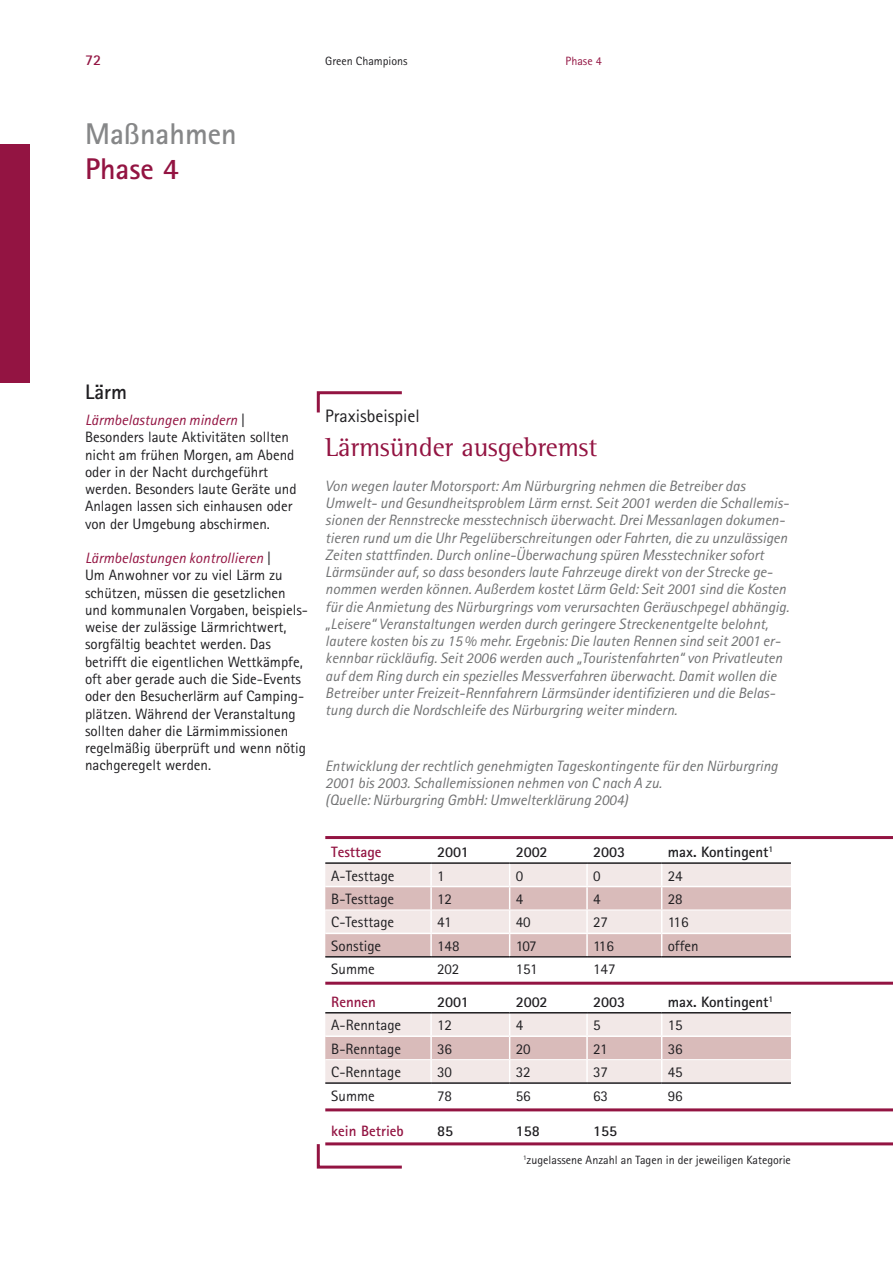
<style>
.page{position:relative;width:893px;height:1263px;background:#fff}
.page>*{position:absolute;margin:0;border:0;box-sizing:border-box;transform-origin:0 0}
.t1{font:700 30px "Rotis Sans Serif";color:#868788}
.t2{font:700 30px "Rotis Sans Serif";color:#931442}
.t3{font:27px "Rotis Semi Serif";color:#931442}
.t4{font:700 21px "Rotis Sans Serif";color:#1f1e21}
.t5{font:18px "Rotis Sans Serif";color:#1f1e21}
.t6{font:italic 15px/17.2px "Rotis Sans Serif";color:#707172}
.t7{font:15px/17.2px "Rotis Sans Serif";color:#1f1e21}
.t8{font:700 15px "Rotis Sans Serif";color:#1f1e21}
.t9{font:700 15px "Rotis Sans Serif";color:#931442}
.t10{font:12px "Rotis Sans Serif";color:#1f1e21}
.t11{font:12px "Rotis Sans Serif";color:#931442}
.s1{font-style:italic;color:#931442}
</style>
<div class="page">
<div style="left:0;top:145px;width:30px;height:238px;background:#931442"></div>
<svg style="left:316px;top:391px;width:86px;height:22px"></svg>
<svg style="left:316px;top:1144px;width:89px;height:25px"></svg>
<svg style="left:325px;top:1013px;width:466px;height:69px;background:#e8d8d7"></svg>
<hr style="left:325px;top:1012px;width:106px;height:1px;background:#1f1e21">
<hr style="left:431px;top:1012px;width:79px;height:1px;background:#1f1e21">
<hr style="left:510px;top:1012px;width:77px;height:1px;background:#1f1e21">
<hr style="left:587px;top:1012px;width:75px;height:1px;background:#1f1e21">
<hr style="left:662px;top:1012px;width:129px;height:1px;background:#1f1e21">
<hr style="left:325px;top:1082px;width:106px;height:2px;background:#1f1e21">
<hr style="left:431px;top:1082px;width:79px;height:2px;background:#1f1e21">
<hr style="left:510px;top:1082px;width:77px;height:2px;background:#1f1e21">
<hr style="left:587px;top:1082px;width:75px;height:2px;background:#1f1e21">
<hr style="left:662px;top:1082px;width:129px;height:2px;background:#1f1e21">
<hr style="left:325px;top:1059px;width:106px;height:1px;background:#fff">
<hr style="left:431px;top:1059px;width:79px;height:1px;background:#fff">
<hr style="left:510px;top:1059px;width:77px;height:1px;background:#fff">
<hr style="left:587px;top:1059px;width:75px;height:1px;background:#fff">
<hr style="left:662px;top:1059px;width:129px;height:1px;background:#fff">
<svg style="left:325px;top:839px;width:466px;height:119px"></svg>
<hr style="left:325px;top:862px;width:106px;height:2px;background:#1f1e21">
<hr style="left:431px;top:862px;width:79px;height:2px;background:#1f1e21">
<hr style="left:510px;top:862px;width:77px;height:2px;background:#1f1e21">
<hr style="left:587px;top:862px;width:75px;height:2px;background:#1f1e21">
<hr style="left:662px;top:862px;width:129px;height:2px;background:#1f1e21">
<hr style="left:325px;top:956px;width:106px;height:1px;background:#1f1e21">
<hr style="left:431px;top:956px;width:79px;height:1px;background:#1f1e21">
<hr style="left:510px;top:956px;width:77px;height:1px;background:#1f1e21">
<hr style="left:587px;top:956px;width:75px;height:1px;background:#1f1e21">
<hr style="left:662px;top:956px;width:129px;height:1px;background:#1f1e21">
<hr style="left:325px;top:909px;width:106px;height:1px;background:#fff">
<hr style="left:431px;top:909px;width:79px;height:1px;background:#fff">
<hr style="left:510px;top:909px;width:77px;height:1px;background:#fff">
<hr style="left:587px;top:909px;width:75px;height:1px;background:#fff">
<hr style="left:662px;top:909px;width:129px;height:1px;background:#fff">
<hr style="left:325px;top:836px;width:568px;height:3px;background:#931442">
<hr style="left:325px;top:982px;width:568px;height:3px;background:#931442">
<hr style="left:325px;top:1108px;width:568px;height:3px;background:#931442">
<hr style="left:325px;top:1142px;width:568px;height:3px;background:#931442">
<p class="t9" style="left:85px;top:50px;width:18px">72</p>
<p class="t10" style="left:325px;top:54px;width:84px">Green Champions</p>
<p class="t11" style="left:566px;top:54px;width:38px">Phase 4</p>
<h1 class="t1" style="left:85px;top:115px;width:153px">Maßnahmen</h1>
<h1 class="t2" style="left:85px;top:150px;width:95px">Phase 4</h1>
<h3 class="t4" style="left:85px;top:379px;width:43px">Lärm</h3>
<p class="t7" style="left:85px;top:411px;width:213px"><span class="s1">Lärmbelastungen mindern</span> |<br>Besonders laute Aktivitäten sollten nicht am frühen Morgen, am Abend oder in der Nacht durchgeführt werden. Besonders laute Geräte und<br>Anlagen lassen sich einhausen oder von der Umgebung abschirmen.</p>
<p class="t7" style="left:85px;top:549px;width:224px"><span class="s1">Lärmbelastungen kontrollieren</span> |<br>Um Anwohner vor zu viel Lärm zu schützen, müssen die gesetzlichen und kommunalen Vorgaben, beispiels&shy;weise der zulässige Lärmrichtwert, sorgfältig beachtet werden. Das betrifft die eigentlichen Wettkämpfe, oft aber gerade auch die Side-Events oder den Besucherlärm auf Camping&shy;plätzen. Während der Veranstaltung sollten daher die Lärmimmissionen regelmäßig überprüft und wenn nötig nachgeregelt werden.</p>
<p class="t5" style="left:325px;top:405px;width:96px">Praxisbeispiel</p>
<h2 class="t3" style="left:325px;top:431px;width:274px">Lärmsünder ausgebremst</h2>
<p class="t6" style="left:325px;top:477px;width:465px">Von wegen lauter Motorsport: Am Nürburgring nehmen die Betreiber das Umwelt- und Gesundheitsproblem Lärm ernst. Seit 2001 werden die Schallemis&shy;sionen der Rennstrecke messtechnisch überwacht. Drei Messanlagen dokumen&shy;tieren rund um die Uhr Pegelüberschreitungen oder Fahrten, die zu unzulässigen Zeiten stattfinden. Durch online-Überwachung spüren Messtechniker sofort Lärmsünder auf, so dass besonders laute Fahrzeuge direkt von der Strecke ge&shy;nommen werden können. Außerdem kostet Lärm Geld: Seit 2001 sind die Kosten für die Anmietung des Nürburgrings vom verursachten Geräuschpegel abhängig. „Leisere“ Veranstaltungen werden durch geringere Streckenentgelte belohnt, lautere kosten bis zu 15 % mehr. Ergebnis: Die lauten Rennen sind seit 2001 er&shy;kennbar rückläufig. Seit 2006 werden auch „Touristenfahrten“ von Privatleuten auf dem Ring durch ein spezielles Messverfahren überwacht. Damit wollen die Betreiber unter Freizeit-Rennfahrern Lärmsünder identifizieren und die Belas&shy;tung durch die Nordschleife des Nürburgring weiter mindern.</p>
<p class="t6" style="left:325px;top:757px;width:454px">Entwicklung der rechtlich genehmigten Tageskontingente für den Nürburgring<br>2001 bis 2003. Schallemissionen nehmen von C nach A zu.<br>(Quelle: Nürburgring GmbH: Umwelterklärung 2004)</p>
<p class="t9" style="left:331px;top:842px;width:52px">Testtage</p>
<p class="t8" style="left:437px;top:842px;width:33px">2001</p>
<p class="t8" style="left:516px;top:842px;width:33px">2002</p>
<p class="t8" style="left:593px;top:842px;width:34px">2003</p>
<p class="t8" style="left:668px;top:842px;width:107px">max. Kontingent<sup>1</sup></p>
<p class="t7" style="left:331px;top:867px;width:65px">A-Testtage</p>
<p class="t7" style="left:437px;top:867px;width:9px">1</p>
<p class="t7" style="left:516px;top:867px;width:9px">0</p>
<p class="t7" style="left:593px;top:867px;width:9px">0</p>
<p class="t7" style="left:668px;top:867px;width:16px">24</p>
<p class="t7" style="left:331px;top:890px;width:64px">B-Testtage</p>
<p class="t7" style="left:437px;top:890px;width:16px">12</p>
<p class="t7" style="left:516px;top:890px;width:9px">4</p>
<p class="t7" style="left:593px;top:890px;width:9px">4</p>
<p class="t7" style="left:668px;top:890px;width:16px">28</p>
<p class="t7" style="left:331px;top:913px;width:64px">C-Testtage</p>
<p class="t7" style="left:437px;top:913px;width:16px">41</p>
<p class="t7" style="left:516px;top:913px;width:16px">40</p>
<p class="t7" style="left:593px;top:913px;width:16px">27</p>
<p class="t7" style="left:668px;top:913px;width:22px">116</p>
<p class="t7" style="left:331px;top:937px;width:51px">Sonstige</p>
<p class="t7" style="left:437px;top:937px;width:24px">148</p>
<p class="t7" style="left:516px;top:937px;width:23px">107</p>
<p class="t7" style="left:593px;top:937px;width:22px">116</p>
<p class="t7" style="left:668px;top:937px;width:32px">offen</p>
<p class="t7" style="left:331px;top:960px;width:45px">Summe</p>
<p class="t7" style="left:437px;top:960px;width:24px">202</p>
<p class="t7" style="left:516px;top:960px;width:23px">151</p>
<p class="t7" style="left:593px;top:960px;width:24px">147</p>
<p class="t9" style="left:331px;top:992px;width:46px">Rennen</p>
<p class="t8" style="left:437px;top:992px;width:33px">2001</p>
<p class="t8" style="left:516px;top:992px;width:33px">2002</p>
<p class="t8" style="left:593px;top:992px;width:34px">2003</p>
<p class="t8" style="left:668px;top:992px;width:107px">max. Kontingent<sup>1</sup></p>
<p class="t7" style="left:331px;top:1016px;width:71px">A-Renntage</p>
<p class="t7" style="left:437px;top:1016px;width:16px">12</p>
<p class="t7" style="left:516px;top:1016px;width:9px">4</p>
<p class="t7" style="left:593px;top:1016px;width:9px">5</p>
<p class="t7" style="left:668px;top:1016px;width:16px">15</p>
<p class="t7" style="left:331px;top:1040px;width:71px">B-Renntage</p>
<p class="t7" style="left:437px;top:1040px;width:16px">36</p>
<p class="t7" style="left:516px;top:1040px;width:16px">20</p>
<p class="t7" style="left:593px;top:1040px;width:16px">21</p>
<p class="t7" style="left:668px;top:1040px;width:16px">36</p>
<p class="t7" style="left:331px;top:1063px;width:71px">C-Renntage</p>
<p class="t7" style="left:437px;top:1063px;width:16px">30</p>
<p class="t7" style="left:516px;top:1063px;width:16px">32</p>
<p class="t7" style="left:593px;top:1063px;width:16px">37</p>
<p class="t7" style="left:668px;top:1063px;width:16px">45</p>
<p class="t7" style="left:331px;top:1087px;width:45px">Summe</p>
<p class="t7" style="left:437px;top:1087px;width:16px">78</p>
<p class="t7" style="left:516px;top:1087px;width:16px">56</p>
<p class="t7" style="left:593px;top:1087px;width:16px">63</p>
<p class="t7" style="left:668px;top:1087px;width:16px">96</p>
<p class="t9" style="left:331px;top:1122px;width:74px">kein Betrieb</p>
<p class="t8" style="left:437px;top:1122px;width:18px">85</p>
<p class="t8" style="left:516px;top:1122px;width:26px">158</p>
<p class="t8" style="left:593px;top:1122px;width:26px">155</p>
<p class="t10" style="left:523px;top:1153px;width:269px"><sup>1</sup>zugelassene Anzahl an Tagen in der jeweiligen Kategorie</p>
</div>
